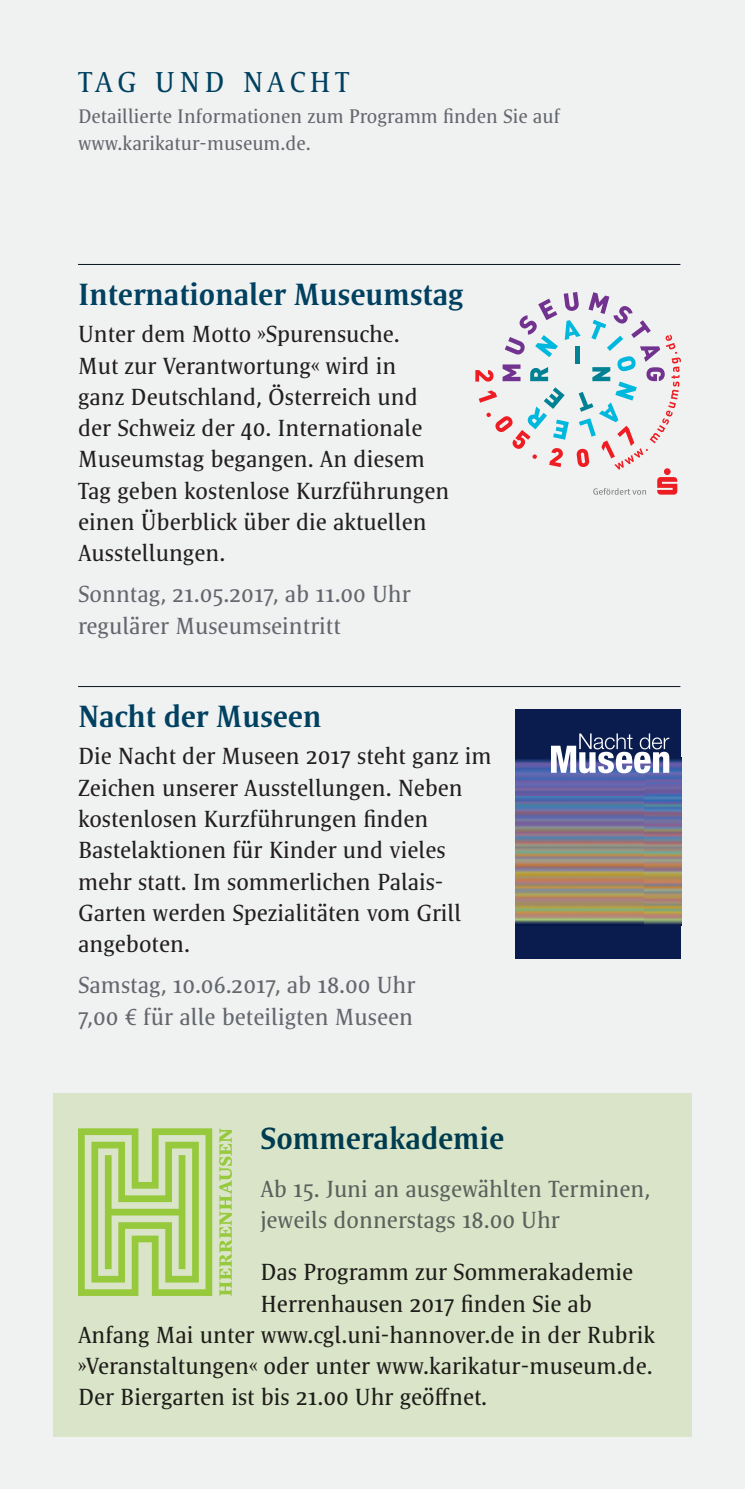
<style>
.page{position:relative;width:745px;height:1489px;background:#fff}
.page>*{position:absolute;margin:0;border:0;box-sizing:border-box;transform-origin:0 0}
.t1{font:300 37.5px "Satero Serif LT Pro";letter-spacing:.1em;color:#004060}
.t2{font:500 31.25px "Satero Serif LT Pro";color:#004060}
.t3{font:23.75px/31.2px "Satero Serif LT Pro";color:#231f20}
.t4{font:23.75px/31.2px "Satero Serif LT Pro";color:#65676f}
.t5{font:20px/27px "Satero Serif LT Pro";color:#65676f}
</style>
<div class="page">
<div style="left:0;top:0;width:744px;height:1488px;background:#f0f2f1"></div>
<hr style="left:78px;top:264px;width:602px;height:1px;background:#08111d">
<hr style="left:78px;top:686px;width:602px;height:1px;background:#08111d">
<div style="left:53px;top:1092px;width:638px;height:344px;background:#d9e4c8"></div>
<div style="left:515px;top:709px;width:165px;height:249px;background:#0a1c4d"></div>
<img style="left:515px;top:758px;width:165px;height:166px">
<svg style="left:550px;top:733px;width:118px;height:40px"></svg>
<svg style="left:219px;top:1128px;width:13px;height:167px"></svg>
<svg style="left:78px;top:1128px;width:134px;height:167px"></svg>
<svg style="left:475px;top:292px;width:205px;height:202px"></svg>
<h1 class="t1" style="left:78px;top:57px;width:272px">tag und nacht</h1>
<p class="t5" style="left:78px;top:103px;width:483px">Detaillierte Informationen zum Programm finden Sie auf www.karikatur-museum.de.</p>
<h2 class="t2" style="left:78px;top:276px;width:387px">Internationaler Museumstag</h2>
<p class="t3" style="left:78px;top:318px;width:372px">Unter dem Motto »Spurensuche.<br>Mut zur Verantwortung« wird in<br>ganz Deutschland, Österreich und der Schweiz der 40. Internationale<br>Museumstag begangen. An diesem<br>Tag geben kostenlose Kurzführungen einen Überblick über die aktuellen<br>Ausstellungen.</p>
<p class="t4" style="left:78px;top:578px;width:334px">Sonntag, 21.05.2017, ab 11.00 Uhr regulärer Museumseintritt</p>
<h2 class="t2" style="left:78px;top:698px;width:245px">Nacht der Museen</h2>
<p class="t3" style="left:78px;top:740px;width:415px">Die Nacht der Museen 2017 steht ganz im Zeichen unserer Ausstellungen. Neben kostenlosen Kurzführungen finden Bastelaktionen für Kinder und vieles mehr statt. Im sommerlichen Palais-Garten werden Spezialitäten vom Grill angeboten.</p>
<p class="t4" style="left:78px;top:969px;width:338px">Samstag, 10.06.2017, ab 18.00 Uhr<br>7,00 € für alle beteiligten Museen</p>
<h2 class="t2" style="left:260px;top:1120px;width:245px">Sommerakademie</h2>
<p class="t4" style="left:260px;top:1172px;width:391px">Ab 15. Juni an ausgewählten Terminen, jeweils donnerstags 18.00 Uhr</p>
<p class="t3" style="left:260px;top:1256px;width:374px">Das Programm zur Sommerakademie</p>
<p class="t3" style="left:260px;top:1287px;width:333px">Herrenhausen 2017 finden Sie ab</p>
<p class="t3" style="left:78px;top:1318px;width:578px">Anfang Mai unter www.cgl.uni-hannover.de in der Rubrik</p>
<p class="t3" style="left:78px;top:1349px;width:575px">»Veranstaltungen« oder unter www.karikatur-museum.de.</p>
<p class="t3" style="left:78px;top:1381px;width:410px">Der Biergarten ist bis 21.00 Uhr geöffnet.</p>
</div>
